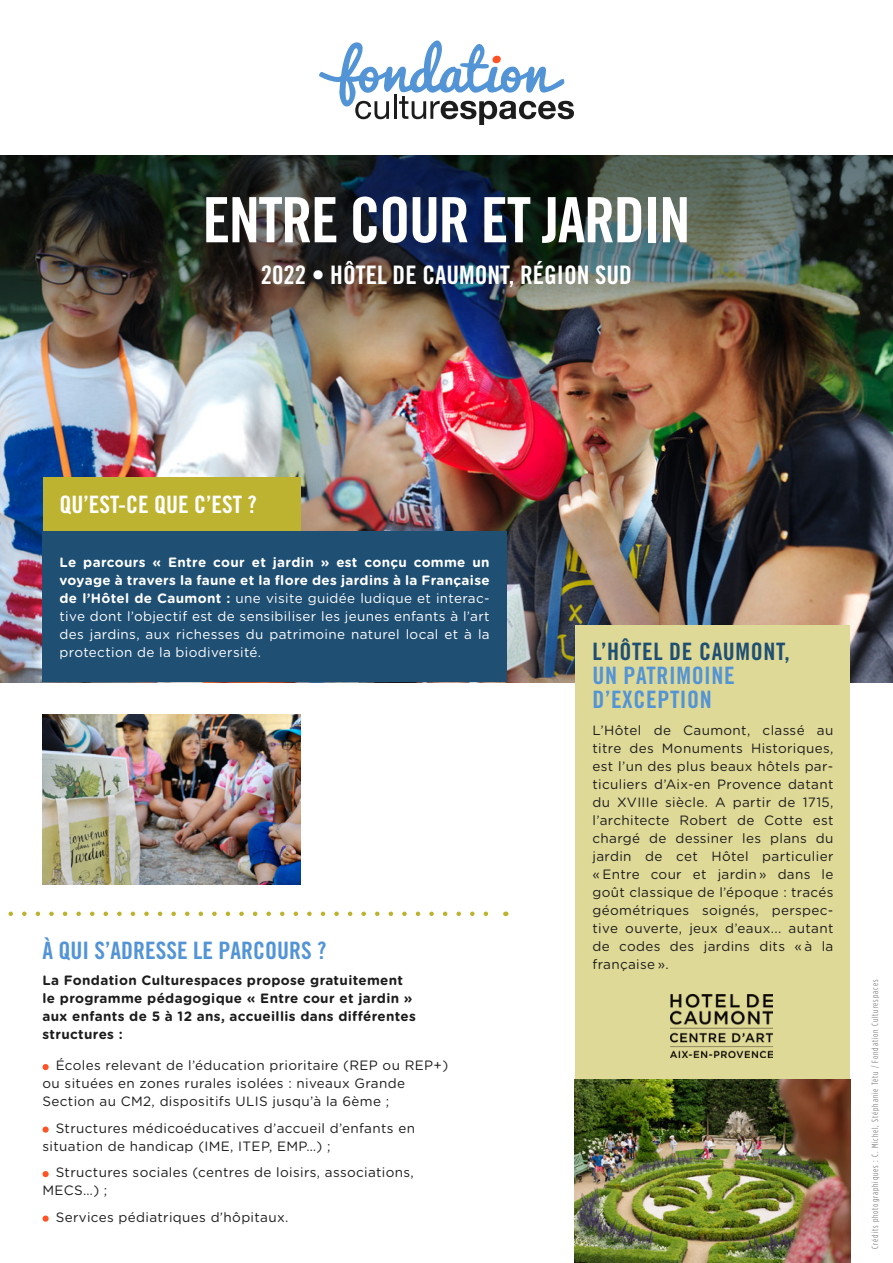
<style>
.page{position:relative;width:893px;height:1263px;background:#fff}
.page>*{position:absolute;margin:0;border:0;box-sizing:border-box;transform-origin:0 0}
.t1{font:62.55px "Trade Gothic Bold Cond Twenty";letter-spacing:-.025em;color:#fff}
.t2{font:25.5px "Trade Gothic Bold Cond Twenty";color:#fff}
.t3{font:24px/24px "Trade Gothic Bold Cond Twenty";letter-spacing:.01em;color:#5294d6}
.t4{font:24px "Trade Gothic Bold Cond Twenty";color:#fff}
.t5{font:24px "Trade Gothic Bold Cond Twenty";letter-spacing:.025em;color:#1f4f73}
.t6{font:13.5px/18px "Gotham Rounded";letter-spacing:.025em;color:#1c1c1c}
.t7{font:13.5px/18px "Gotham Rounded";letter-spacing:.025em;color:#fff;text-align:justify}
.t8{font:700 13.5px/18px "Gotham Rounded";letter-spacing:.025em;color:#1c1c1c}
.t9{font:9px "Gotham Condensed";letter-spacing:.1em;color:#848584}
.s1{font-weight:700}
</style>
<div class="page">
<img style="left:0;top:358px;width:893px;height:325px">
<img style="left:0;top:155px;width:893px;height:203px">
<svg style="left:319px;top:40px;width:255px;height:85px"></svg>
<div style="left:43px;top:477px;width:257px;height:54px;background:#beb330"></div>
<div style="left:43px;top:531px;width:464px;height:151px;background:#1f4f73"></div>
<svg style="left:43px;top:1064px;width:6px;height:6px"></svg>
<div style="left:43px;top:1126px;width:6px;height:7px;background:#ff5326;border-radius:50%"></div>
<svg style="left:43px;top:1171px;width:6px;height:6px"></svg>
<div style="left:43px;top:1215px;width:6px;height:7px;background:#ff5326;border-radius:50%"></div>
<div style="left:575px;top:625px;width:275px;height:638px;background:#dfd997"></div>
<img style="left:43px;top:714px;width:257px;height:170px">
<img style="left:575px;top:1079px;width:275px;height:184px">
<svg style="left:8px;top:911px;width:481px;height:5px"></svg>
<img style="left:670px;top:994px;width:103px;height:63px">
<h1 class="t1" style="left:202px;top:182px;width:489px">ENTRE COUR ET JARDIN</h1>
<h2 class="t2" style="left:261px;top:259px;width:373px">2022 • HÔTEL DE CAUMONT, RÉGION SUD</h2>
<h3 class="t4" style="left:60px;top:490px;width:199px">QU’EST-CE QUE C’EST ?</h3>
<p class="t7" style="left:60px;top:553px;width:432px"><span class="s1">Le parcours « Entre cour et jardin » est conçu comme un voyage à travers la faune et la flore des jardins à la Française de l’Hôtel de Caumont :</span> une visite guidée ludique et interac&shy;tive dont l’objectif est de sensibiliser les jeunes enfants à l’art des jardins, aux richesses du patrimoine naturel local et à la protection de la biodiversité.</p>
<h3 class="t3" style="left:43px;top:938px;width:285px">À QUI S’ADRESSE LE PARCOURS ?</h3>
<p class="t8" style="left:43px;top:971px;width:375px">La Fondation Culturespaces propose gratuitement le programme pédagogique « Entre cour et jardin » aux enfants de 5 à 12 ans, accueillis dans différentes structures :</p>
<p class="t6" style="left:43px;top:1056px;width:407px;text-indent:13px">Écoles relevant de l’éducation prioritaire (REP ou REP+) ou situées en zones rurales isolées : niveaux Grande<br>Section au CM2, dispositifs ULIS jusqu’à la 6ème ;</p>
<p class="t6" style="left:43px;top:1118px;width:374px;text-indent:13px">Structures médicoéducatives d’accueil d’enfants en situation de handicap (IME, ITEP, EMP…) ;</p>
<p class="t6" style="left:43px;top:1163px;width:373px;text-indent:13px">Structures sociales (centres de loisirs, associations,<br>MECS…) ;</p>
<p class="t6" style="left:56px;top:1207px;width:234px">Services pédiatriques d’hôpitaux.</p>
<h3 class="t5" style="left:592px;top:637px;width:199px">L’HÔTEL DE CAUMONT,</h3>
<h3 class="t3" style="left:592px;top:664px;width:144px">UN PATRIMOINE<br>D’EXCEPTION</h3>
<p class="t6" style="left:592px;top:721px;width:242px;text-align:justify">L’Hôtel de Caumont, classé au titre des Monuments Historiques, est l’un des plus beaux hôtels par&shy;ticuliers d’Aix-en Provence datant du XVIIIe siècle. A partir de 1715, l’architecte Robert de Cotte est chargé de dessiner les plans du jardin de cet Hôtel particulier « Entre cour et jardin » dans le goût classique de l’époque : tracés géométriques soignés, perspec&shy;tive ouverte, jeux d’eaux... autant de codes des jardins dits « à la française ».</p>
<p class="t9" style="left:870px;top:1248px;width:270px;rotate:-90deg">Crédits photographiques : C. Michel, Stéphanie Tétu / Fondation Culturespaces</p>
</div>
